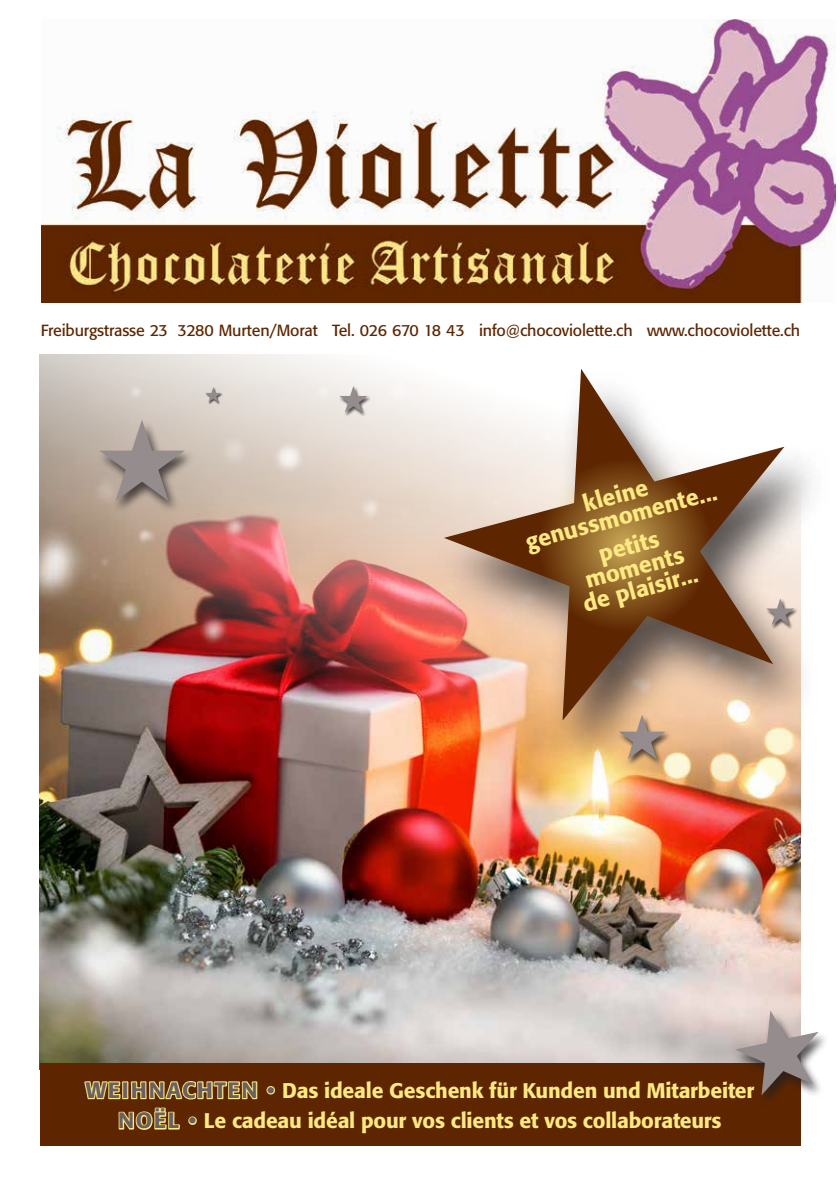
<style>
.page{position:relative;width:840px;height:1191px;background:#fff}
.page>*{position:absolute;margin:0;border:0;box-sizing:border-box;transform-origin:0 0}
.t1{font:500 23px/22px "Formata";color:#ffe982;text-align:center}
.t2{font:500 21px/30.4px "Formata";letter-spacing:-.01em;color:#ffe982;text-align:center}
.t3{font:16px "Formata";letter-spacing:-.01em;color:#5d2600}
.s1{font-size:22px;color:#686061}
</style>
<div class="page">
<img style="left:40px;top:355px;width:759px;height:708px">
<img style="left:41px;top:20px;width:794px;height:282px">
<div style="left:40px;top:1063px;width:759px;height:82px;background:#5d2600"></div>
<div style="left:266px;top:1086px;width:9px;height:8px;border:2px solid #ffe982;border-radius:50%"></div>
<svg style="left:84px;top:1081px;width:174px;height:49px"></svg>
<div style="left:188px;top:1116px;width:9px;height:9px;border:2px solid #ffe982;border-radius:50%"></div>
<div style="left:97px;top:420px;width:99px;height:94px;background:#231f20;opacity:.75"></div>
<svg style="left:99px;top:420px;width:85px;height:81px;background:#a99e97"></svg>
<div style="left:338px;top:385px;width:33px;height:32px;background:#231f20;opacity:.75"></div>
<svg style="left:339px;top:386px;width:28px;height:26px"></svg>
<div style="left:205px;top:387px;width:18px;height:17px;background:#231f20;opacity:.75"></div>
<svg style="left:205px;top:387px;width:16px;height:15px"></svg>
<div style="left:732px;top:1010px;width:97px;height:99px;background:#231f20;opacity:.75"></div>
<svg style="left:734px;top:1010px;width:84px;height:85px"></svg>
<div style="left:433px;top:367px;width:398px;height:410px;background:#231f20;opacity:.75"></div>
<svg style="left:443px;top:369px;width:341px;height:351px"></svg>
<svg style="left:537px;top:458px;width:173px;height:173px;background:#865a27"></svg>
<p class="t3" style="left:41px;top:320px;width:760px">Freiburgstrasse 23 3280 Murten/Morat Tel. 026 670 18 43 info@chocoviolette.ch www.chocoviolette.ch</p>
<p class="t1" style="left:517px;top:510px;width:198px;rotate:-15deg">kleine genussmomente...</p>
<p class="t1" style="left:569px;top:550px;width:119px;rotate:-15deg">petits moments de plaisir...</p>
<p class="t2" style="left:86px;top:1075px;width:669px"><span class="s1">WEIHNACHTEN •</span> Das ideale Geschenk für Kunden und Mitarbeiter<br><span class="s1">NOËL •</span> Le cadeau idéal pour vos clients et vos collaborateurs</p>
</div>
